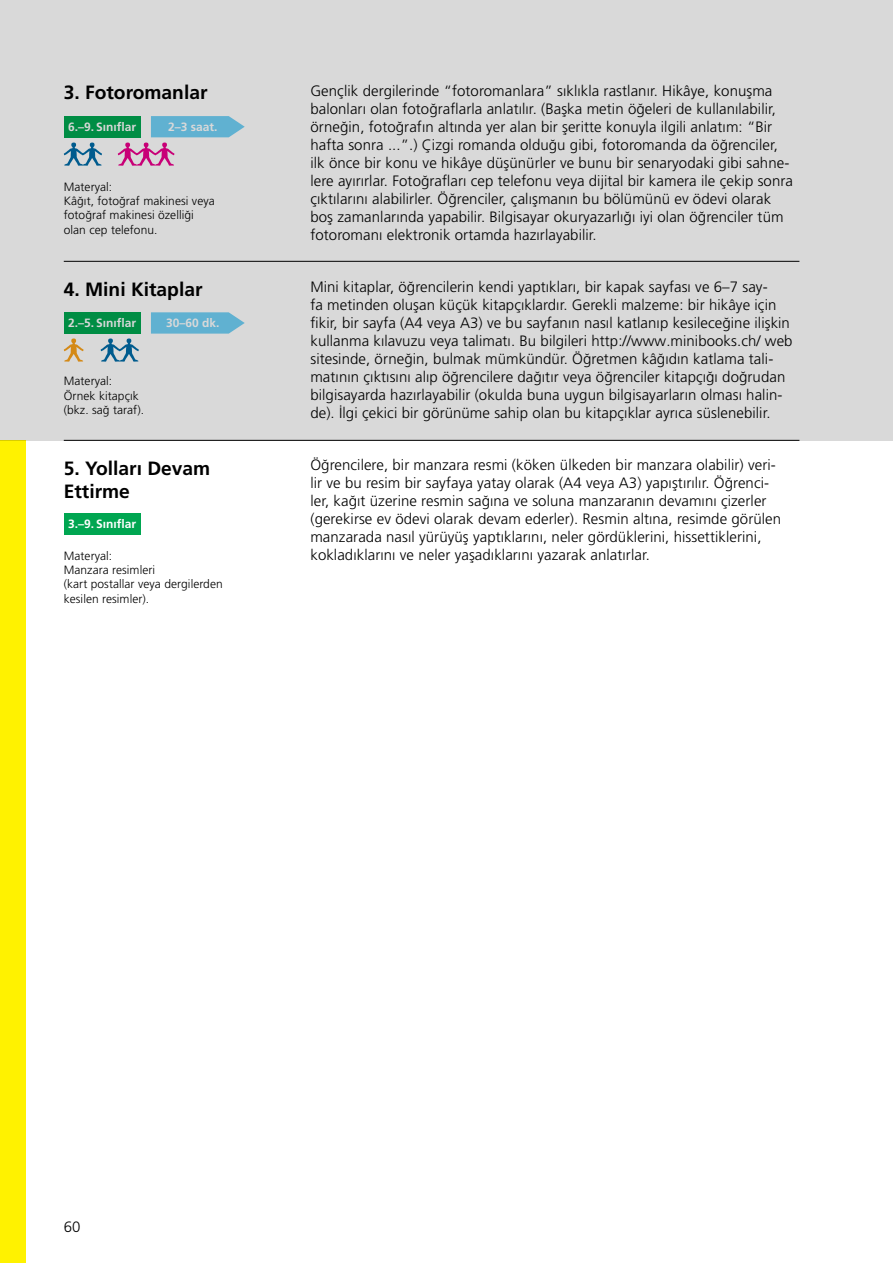
<style>
.page{position:relative;width:893px;height:1263px;background:#fff}
.page>*{position:absolute;margin:0;border:0;box-sizing:border-box;transform-origin:0 0}
.t1{font:700 19.2px/23.1px "Frutiger LT Pro";color:#000}
.t2{font:300 15px/18px "Frutiger LT Pro";letter-spacing:.005em;color:#000}
.t3{font:300 12px/14.4px "Frutiger LT Pro";letter-spacing:.005em;color:#000}
.t4{font:700 12px "Frutiger LT Pro";color:#fff}
</style>
<div class="page">
<hr style="left:64px;top:440px;width:735px;height:1px;background:#000">
<div style="left:64px;top:513px;width:76px;height:22px;background:#00a651"></div>
<div style="left:0;top:440px;width:26px;height:823px;background:#fff200"></div>
<div style="left:0;top:0;width:893px;height:440px;background:#d9d9d9"></div>
<p class="t1" style="left:64px;top:81px;width:145px">3. Fotoromanlar</p>
<p class="t4" style="left:68px;top:120px;width:69px">6.–9. Sınıflar</p>
<p class="t4" style="left:168px;top:120px;width:51px">2–3 saat.</p>
<p class="t3" style="left:64px;top:179px;width:153px">Materyal:<br>Kâğıt, fotoğraf makinesi veya fotoğraf makinesi özelliği olan cep telefonu.</p>
<p class="t1" style="left:64px;top:278px;width:140px">4. Mini Kitaplar</p>
<p class="t4" style="left:68px;top:316px;width:69px">2.–5. Sınıflar</p>
<p class="t4" style="left:166px;top:316px;width:55px">30–60 dk.</p>
<p class="t3" style="left:64px;top:374px;width:82px">Materyal:<br>Örnek kitapçık (bkz. sağ taraf).</p>
<p class="t1" style="left:64px;top:457px;width:148px">5. Yolları Devam<br>Ettirme</p>
<p class="t4" style="left:68px;top:517px;width:69px">3.–9. Sınıflar</p>
<p class="t3" style="left:64px;top:548px;width:160px">Materyal:<br>Manzara resimleri<br>(kart postallar veya dergilerden kesilen resimler).</p>
<p class="t2" style="left:310px;top:82px;width:484px">Gençlik dergilerinde “fotoromanlara” sıklıkla rastlanır. Hikâye, konuşma balonları olan fotoğraflarla anlatılır. (Başka metin öğeleri de kullanılabilir, örneğin, fotoğrafın altında yer alan bir şeritte konuyla ilgili anlatım: “Bir hafta sonra ...”.) Çizgi romanda olduğu gibi, fotoromanda da öğrenciler, ilk önce bir konu ve hikâye düşünürler ve bunu bir senaryodaki gibi sahne&shy;lere ayırırlar. Fotoğrafları cep telefonu veya dijital bir kamera ile çekip sonra çıktılarını alabilirler. Öğrenciler, çalışmanın bu bölümünü ev ödevi olarak boş zamanlarında yapabilir. Bilgisayar okuryazarlığı iyi olan öğrenciler tüm fotoromanı elektronik ortamda hazırlayabilir.</p>
<p class="t2" style="left:310px;top:278px;width:484px">Mini kitaplar, öğrencilerin kendi yaptıkları, bir kapak sayfası ve 6–7 say-<br>fa metinden oluşan küçük kitapçıklardır. Gerekli malzeme: bir hikâye için fikir, bir sayfa (A4 veya A3) ve bu sayfanın nasıl katlanıp kesileceğine ilişkin kullanma kılavuzu veya talimatı. Bu bilgileri http://www.minibooks.ch/ web sitesinde, örneğin, bulmak mümkündür. Öğretmen kâğıdın katlama tali&shy;matının çıktısını alıp öğrencilere dağıtır veya öğrenciler kitapçığı doğrudan bilgisayarda hazırlayabilir (okulda buna uygun bilgisayarların olması halin&shy;de). İlgi çekici bir görünüme sahip olan bu kitapçıklar ayrıca süslenebilir.</p>
<p class="t2" style="left:310px;top:456px;width:472px">Öğrencilere, bir manzara resmi (köken ülkeden bir manzara olabilir) veri&shy;lir ve bu resim bir sayfaya yatay olarak (A4 veya A3) yapıştırılır. Öğrenci&shy;ler, kağıt üzerine resmin sağına ve soluna manzaranın devamını çizerler (gerekirse ev ödevi olarak devam ederler). Resmin altına, resimde görülen manzarada nasıl yürüyüş yaptıklarını, neler gördüklerini, hissettiklerini, kokladıklarını ve neler yaşadıklarını yazarak anlatırlar.</p>
<p class="t2" style="left:64px;top:1217px;width:18px">60</p>
</div>
